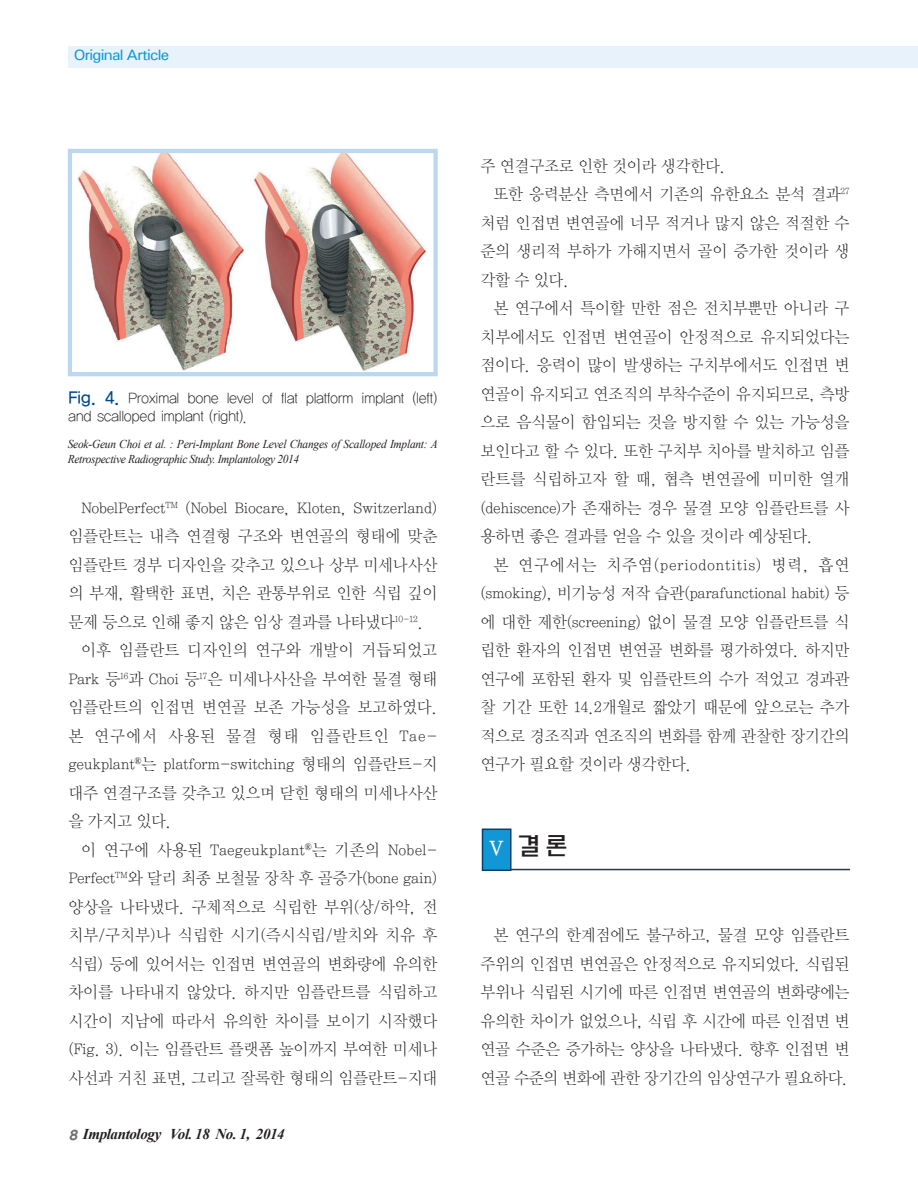
<style>
.page{position:relative;width:918px;height:1188px;background:#fff}
.page>*{position:absolute;margin:0;border:0;box-sizing:border-box;transform-origin:0 0}
.서론{font:25.5px "H Ysup M";color:#231f20;scale:.9 1}
.t1{font:22.5px "YDIY Mj O140 KS Cpc EUC H";color:#fff;scale:.95 1}
.본문{font:16.5px/28.5px "YDIY Mj O110 KS Cpc EUC H";letter-spacing:-.06em;color:#231f20;text-align:justify;scale:.95 1}
.그림설명{font:15.75px/18px "YDIYGO110 KS Cpc EUC H";letter-spacing:-.07em;color:#231f20;scale:.95 1}
.t2{font:italic 700 15px "Times New Roman";letter-spacing:-.025em;color:#231f20}
.t3{font:500 15px "Univers";letter-spacing:-.05em;color:#1197d6;scale:1.05 1}
.표밑각주{font:italic 12px/15px "Times New Roman";letter-spacing:-.02em;color:#231f20;scale:.95 1}
.s1{font-family:"YDIYGO130 KS Cpc EUC H";font-size:18px;color:#01498e}
.s2{font-family:"YDIYGO360";font-weight:400;font-size:13.5px;color:#6c6d70}
</style>
<div class="page">
<div style="left:68px;top:47px;width:850px;height:21px;background:#e8f2fa"></div>
<hr style="left:506px;top:869px;width:344px;height:1px;background:#06406c">
<div style="left:483px;top:829px;width:28px;height:41px;background:#1197d6"></div>
<div style="left:482px;top:829px;width:30px;height:42px;border:2px solid #06406c"></div>
<img style="left:77px;top:154px;width:167px;height:217px">
<img style="left:254px;top:154px;width:173px;height:217px">
<div style="left:68px;top:149px;width:370px;height:227px;border:4px solid #bcd8f0"></div>
<p class="t3" style="left:74px;top:46px;width:92px">Original Article</p>
<p class="그림설명" style="left:68px;top:389px;width:391px"><span class="s1">Fig. 4.</span> Proximal bone level of flat platform implant (left) and scalloped implant (right).</p>
<p class="표밑각주" style="left:68px;top:437px;width:391px">Seok-Geun Choi et al. : Peri-Implant Bone Level Changes of Scalloped Implant: A<br>Retrospective Radiographic Study. Implantology 2014</p>
<p class="본문" style="left:68px;top:493px;width:391px;text-indent:13px">NobelPerfect<sup>TM</sup> (Nobel Biocare, Kloten, Switzerland) 임플란트는 내측 연결형 구조와 변연골의 형태에 맞춘 임플란트 경부 디자인을 갖추고 있으나 상부 미세나사산 의 부재, 활택한 표면, 치은 관통부위로 인한 식립 깊이 문제 등으로 인해 좋지 않은 임상 결과를 나타냈다<sup>10-12</sup>.</p>
<p class="본문" style="left:68px;top:636px;width:391px;text-align:left;text-indent:13px">이후 임플란트 디자인의 연구와 개발이 거듭되었고<br>Park 등<sup>16</sup>과 Choi 등<sup>17</sup>은 미세나사산을 부여한 물결 형태 임플란트의 인접면 변연골 보존 가능성을 보고하였다. 본 연구에서 사용된 물결 형태 임플란트인 Tae&shy;geukplant<sup>®</sup>는 platform-switching 형태의 임플란트-지 대주 연결구조를 갖추고 있으며 닫힌 형태의 미세나사산 을 가지고 있다.</p>
<p class="본문" style="left:68px;top:835px;width:391px;text-align:center">이 연구에 사용된 Taegeukplant<sup>®</sup>는 기존의 Nobel-<br>Perfect<sup>TM</sup>와 달리 최종 보철물 장착 후 골증가(bone gain) 양상을 나타냈다. 구체적으로 식립한 부위(상/하악, 전 치부/구치부)나 식립한 시기(즉시식립/발치와 치유 후 식립) 등에 있어서는 인접면 변연골의 변화량에 유의한 차이를 나타내지 않았다. 하지만 임플란트를 식립하고 시간이 지남에 따라서 유의한 차이를 보이기 시작했다 (Fig. 3). 이는 임플란트 플랫폼 높이까지 부여한 미세나 사선과 거친 표면, 그리고 잘록한 형태의 임플란트-지대</p>
<p class="t2" style="left:70px;top:1123px;width:217px"><span class="s2">8</span> Implantology Vol. 18 No. 1, 2014</p>
<p class="본문" style="left:480px;top:151px;width:260px">주 연결구조로 인한 것이라 생각한다.</p>
<p class="본문" style="left:480px;top:180px;width:391px;text-indent:13px">또한 응력분산 측면에서 기존의 유한요소 분석 결과<sup>27 </sup>처럼 인접면 변연골에 너무 적거나 많지 않은 적절한 수 준의 생리적 부하가 가해지면서 골이 증가한 것이라 생 각할 수 있다.</p>
<p class="본문" style="left:480px;top:294px;width:391px;text-indent:13px">본 연구에서 특이할 만한 점은 전치부뿐만 아니라 구 치부에서도 인접면 변연골이 안정적으로 유지되었다는 점이다. 응력이 많이 발생하는 구치부에서도 인접면 변 연골이 유지되고 연조직의 부착수준이 유지되므로, 측방 으로 음식물이 함입되는 것을 방지할 수 있는 가능성을 보인다고 할 수 있다. 또한 구치부 치아를 발치하고 임플 란트를 식립하고자 할 때, 협측 변연골에 미미한 열개 (dehiscence)가 존재하는 경우 물결 모양 임플란트를 사 용하면 좋은 결과를 얻을 수 있을 것이라 예상된다.</p>
<p class="본문" style="left:480px;top:550px;width:391px;text-indent:13px">본 연구에서는 치주염(periodontitis) 병력, 흡연 (smoking), 비기능성 저작 습관(parafunctional habit) 등 에 대한 제한(screening) 없이 물결 모양 임플란트를 식 립한 환자의 인접면 변연골 변화를 평가하였다. 하지만 연구에 포함된 환자 및 임플란트의 수가 적었고 경과관 찰 기간 또한 14.2개월로 짧았기 때문에 앞으로는 추가 적으로 경조직과 연조직의 변화를 함께 관찰한 장기간의 연구가 필요할 것이라 생각한다.</p>
<p class="t1" style="left:489px;top:837px;width:17px">V</p>
<p class="서론" style="left:518px;top:833px;width:58px">결 론</p>
<p class="본문" style="left:480px;top:921px;width:391px;text-indent:13px">본 연구의 한계점에도 불구하고, 물결 모양 임플란트 주위의 인접면 변연골은 안정적으로 유지되었다. 식립된 부위나 식립된 시기에 따른 인접면 변연골의 변화량에는 유의한 차이가 없었으나, 식립 후 시간에 따른 인접면 변 연골 수준은 증가하는 양상을 나타냈다. 향후 인접면 변 연골 수준의 변화에 관한 장기간의 임상연구가 필요하다.</p>
</div>
